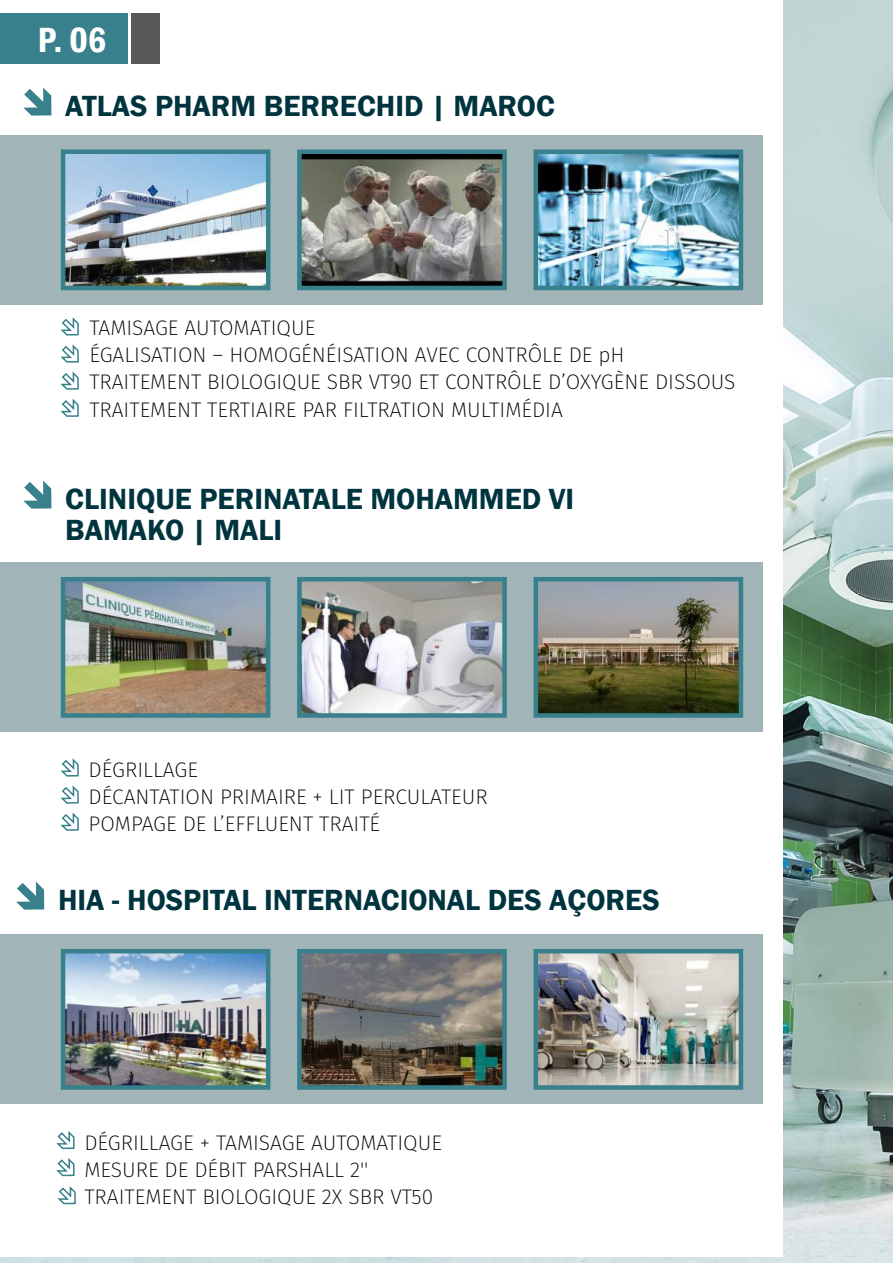
<style>
.page{position:relative;width:893px;height:1263px;background:#fff}
.page>*{position:absolute;margin:0;border:0;box-sizing:border-box;transform-origin:0 0}
.t1{font:600 condensed 36px "Franklin Gothic";color:#fff}
.t2{font:600 30px/31.5px "Franklin Gothic";color:#00343f}
.t3{font:200 21px/27px "Fira Sans";color:#000002}
</style>
<div class="page">
<img style="left:0;top:0;width:892px;height:1263px">
<div style="left:0;top:0;width:782px;height:1256px;background:#fff"></div>
<svg style="left:23px;top:88px;width:28px;height:28px"></svg>
<div style="left:0;top:135px;width:763px;height:169px;background:#a1b4b8"></div>
<svg style="left:60px;top:317px;width:19px;height:19px"></svg>
<svg style="left:60px;top:344px;width:19px;height:19px"></svg>
<svg style="left:60px;top:371px;width:19px;height:19px"></svg>
<svg style="left:60px;top:398px;width:19px;height:19px"></svg>
<svg style="left:23px;top:481px;width:28px;height:28px"></svg>
<svg style="left:60px;top:758px;width:19px;height:19px"></svg>
<svg style="left:60px;top:785px;width:19px;height:19px"></svg>
<svg style="left:60px;top:812px;width:19px;height:19px"></svg>
<svg style="left:16px;top:882px;width:28px;height:28px"></svg>
<svg style="left:56px;top:1131px;width:19px;height:19px"></svg>
<svg style="left:56px;top:1158px;width:19px;height:19px"></svg>
<div style="left:0;top:13px;width:128px;height:51px;background:#38808c"></div>
<div style="left:131px;top:13px;width:29px;height:51px;background:#57585a"></div>
<div style="left:0;top:562px;width:763px;height:170px;background:#a1b4b8"></div>
<div style="left:0;top:934px;width:763px;height:170px;background:#a1b4b8"></div>
<img style="left:66px;top:154px;width:199px;height:131px">
<div style="left:61px;top:149px;width:209px;height:141px;border:4px solid #38808c"></div>
<img style="left:302px;top:154px;width:200px;height:131px">
<div style="left:297px;top:149px;width:210px;height:141px;border:4px solid #38808c"></div>
<img style="left:538px;top:154px;width:200px;height:131px">
<div style="left:533px;top:149px;width:210px;height:141px;border:4px solid #38808c"></div>
<img style="left:66px;top:582px;width:199px;height:131px">
<div style="left:61px;top:577px;width:209px;height:141px;border:4px solid #38808c"></div>
<img style="left:302px;top:582px;width:200px;height:131px">
<div style="left:297px;top:577px;width:210px;height:141px;border:4px solid #38808c"></div>
<img style="left:538px;top:582px;width:200px;height:131px">
<div style="left:533px;top:577px;width:210px;height:141px;border:4px solid #38808c"></div>
<img style="left:66px;top:954px;width:199px;height:131px">
<div style="left:61px;top:949px;width:209px;height:141px;border:4px solid #38808c"></div>
<img style="left:302px;top:954px;width:200px;height:131px">
<div style="left:297px;top:949px;width:210px;height:141px;border:4px solid #38808c"></div>
<img style="left:538px;top:954px;width:200px;height:131px">
<div style="left:533px;top:949px;width:210px;height:141px;border:4px solid #38808c"></div>
<svg style="left:57px;top:1186px;width:19px;height:19px"></svg>
<h1 class="t1" style="left:38px;top:16px;width:70px">P. 06</h1>
<h2 class="t2" style="left:65px;top:90px;width:491px">ATLAS PHARM BERRECHID | MAROC</h2>
<p class="t3" style="left:89px;top:315px;width:647px">TAMISAGE AUTOMATIQUE<br>ÉGALISATION – HOMOGÉNÉISATION AVEC CONTRÔLE DE pH TRAITEMENT BIOLOGIQUE SBR VT90 ET CONTRÔLE D’OXYGÈNE DISSOUS TRAITEMENT TERTIAIRE PAR FILTRATION MULTIMÉDIA</p>
<h2 class="t2" style="left:65px;top:483px;width:510px">CLINIQUE PERINATALE MOHAMMED VI<br>BAMAKO | MALI</h2>
<p class="t3" style="left:89px;top:757px;width:400px">DÉGRILLAGE<br>DÉCANTATION PRIMAIRE + LIT PERCULATEUR<br>POMPAGE DE L’EFFLUENT TRAITÉ</p>
<h2 class="t2" style="left:58px;top:884px;width:603px">HIA - HOSPITAL INTERNACIONAL DES AÇORES</h2>
<p class="t3" style="left:84px;top:1129px;width:359px">DÉGRILLAGE + TAMISAGE AUTOMATIQUE<br>MESURE DE DÉBIT PARSHALL 2''<br>TRAITEMENT BIOLOGIQUE 2X SBR VT50</p>
</div>
